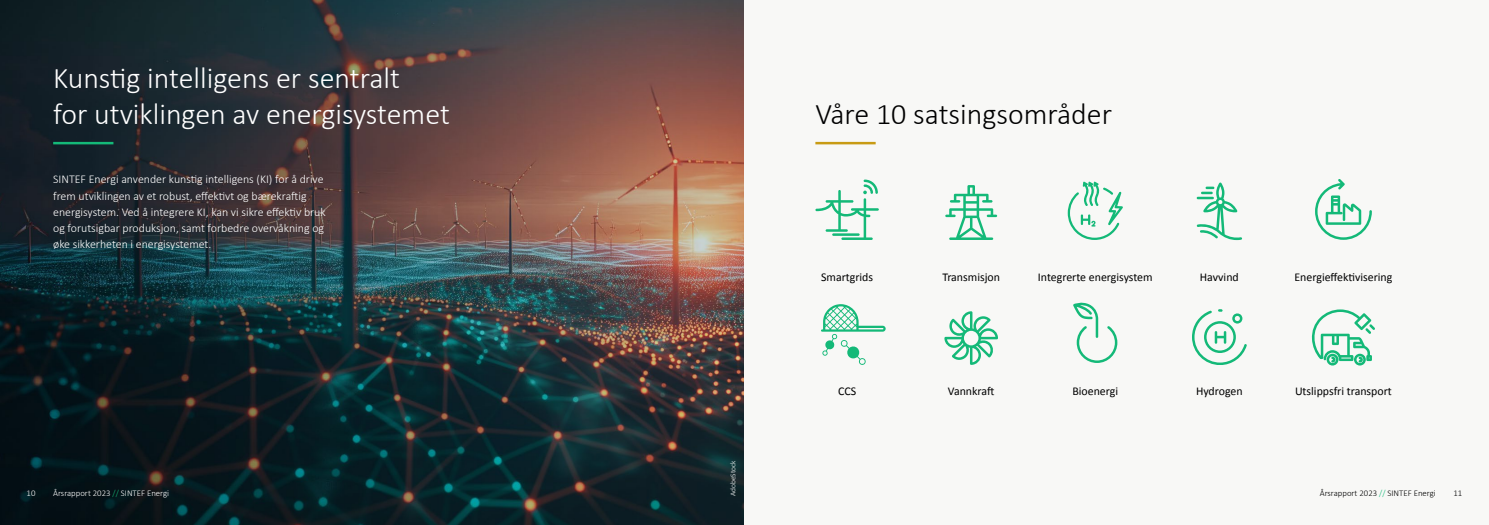
<style>
.page{position:relative;width:1489px;height:525px;background:#fff}
.page>*{position:absolute;margin:0;border:0;box-sizing:border-box;transform-origin:0 0}
.t1{font:300 30px/36px "Calibri";color:#fff}
.t2{font:300 30px "Calibri";color:#000}
.t3{font:300 11.88px/16.2px "Calibri";color:#fff}
.t4{font:11.88px "Calibri";color:#000}
.t5{font:300 8.75px "Calibri";color:#fff}
.t6{font:300 8.75px "Calibri";color:#000}
.t7{font:300 7.5px "Calibri";color:#fff}
.s1{color:#14b978}
</style>
<div class="page">
<img style="left:0;top:0;width:744px;height:524px">
<div style="left:744px;top:0;width:744px;height:524px;background:#f8f8f6"></div>
<svg style="left:815px;top:179px;width:63px;height:61px"></svg>
<hr style="left:832px;top:233px;width:27px;height:3px;background:#14b978">
<svg style="left:1315px;top:179px;width:56px;height:61px"></svg>
<svg style="left:945px;top:185px;width:52px;height:55px"></svg>
<svg style="left:1067px;top:181px;width:55px;height:59px"></svg>
<svg style="left:944px;top:311px;width:53px;height:53px"></svg>
<svg style="left:1196px;top:182px;width:45px;height:58px"></svg>
<svg style="left:1073px;top:302px;width:44px;height:61px"></svg>
<svg style="left:1311px;top:309px;width:63px;height:56px"></svg>
<hr style="left:815px;top:142px;width:60px;height:2px;background:#c89b14">
<hr style="left:53px;top:142px;width:60px;height:2px;background:#14b978">
<svg style="left:821px;top:304px;width:64px;height:60px"></svg>
<svg style="left:1192px;top:309px;width:54px;height:55px"></svg>
<h1 class="t1" style="left:53px;top:60px;width:398px">Kunstig intelligens er sentralt<br>for utviklingen av energisystemet</h1>
<p class="t3" style="left:53px;top:171px;width:274px">SINTEF Energi anvender kunstig intelligens (KI) for å drive frem utviklingen av et robust, effektivt og bærekraftig energisystem. Ved å integrere KI, kan vi sikre effektiv bruk og forutsigbar produksjon, samt forbedre overvåkning og øke sikkerheten i energisystemet.</p>
<p class="t5" style="left:27px;top:487px;width:10px">10</p>
<p class="t5" style="left:53px;top:487px;width:117px">Årsrapport 2023 <span class="s1">//</span> SINTEF Energi</p>
<p class="t7" style="left:728px;top:496px;width:37px;rotate:-90deg">AdobeStock</p>
<h1 class="t2" style="left:815px;top:95px;width:298px">Våre 10 satsingsområder</h1>
<p class="t4" style="left:821px;top:269px;width:54px">Smartgrids</p>
<p class="t4" style="left:942px;top:269px;width:59px">Transmisjon</p>
<p class="t4" style="left:1294px;top:269px;width:99px">Energieffektivisering</p>
<p class="t4" style="left:1199px;top:269px;width:40px">Havvind</p>
<p class="t4" style="left:1037px;top:269px;width:116px">Integrerte energisystem</p>
<p class="t4" style="left:838px;top:382px;width:20px">CCS</p>
<p class="t4" style="left:947px;top:382px;width:48px">Vannkraft</p>
<p class="t4" style="left:1072px;top:382px;width:47px">Bioenergi</p>
<p class="t4" style="left:1195px;top:382px;width:48px">Hydrogen</p>
<p class="t4" style="left:1294px;top:382px;width:98px">Utslippsfri transport</p>
<p class="t6" style="left:1319px;top:487px;width:117px">Årsrapport 2023 <span class="s1">//</span> SINTEF Energi</p>
<p class="t6" style="left:1453px;top:487px;width:10px">11</p>
</div>
